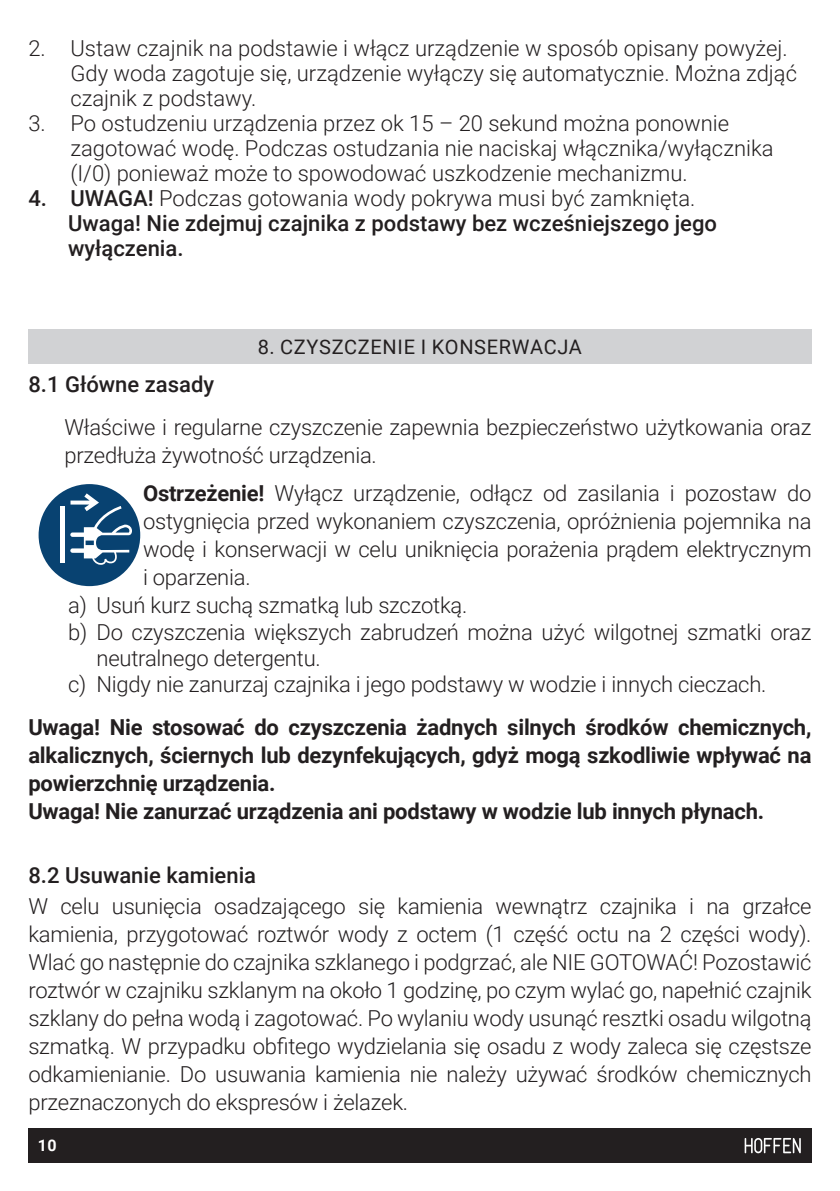
<style>
.page{position:relative;width:840px;height:1191px;background:#fff}
.page>*{position:absolute;margin:0;border:0;box-sizing:border-box;transform-origin:0 0}
.PUNKTOWANIE_-_KROPKI{font:300 22px/28px "Roboto";letter-spacing:-.01em;color:#231f20}
.PUNKTOWANIE_-_KROPKI-2{font:700 22px/28px "Roboto";letter-spacing:-.01em;color:#231f20;text-align:justify}
.LISTA_1{font:500 22px/25px "Roboto";color:#231f20}
.rozdział_1_1{font:500 22px "Roboto";color:#231f20}
.TYTULY_ROZDZIALOW{font:20px "Roboto";letter-spacing:.035em;color:#231f20}
.t1{font:700 16px "Roboto";color:#fff}
.s1{font-weight:500}
.s2{font-weight:700}
</style>
<div class="page">
<div style="left:28px;top:1128px;width:783px;height:34px;background:#231f20"></div>
<svg style="left:744px;top:1138px;width:56px;height:15px"></svg>
<div style="left:39px;top:484px;width:101px;height:102px;background:#084271;border-radius:50%"></div>
<hr style="left:60px;top:505px;width:4px;height:57px;background:#fff">
<svg style="left:70px;top:493px;width:62px;height:72px"></svg>
<div style="left:28px;top:330px;width:783px;height:34px;background:#d1d2d4"></div>
<p class="PUNKTOWANIE_-_KROPKI" style="left:70px;top:35px;width:727px;line-height:25px;text-indent:-42px">2. Ustaw czajnik na podstawie i włącz urządzenie w sposób opisany powyżej.<br>Gdy woda zagotuje się, urządzenie wyłączy się automatycznie. Można zdjąć czajnik z podstawy.</p>
<p class="PUNKTOWANIE_-_KROPKI" style="left:70px;top:110px;width:704px;line-height:25px;text-indent:-42px">3. Po ostudzeniu urządzenia przez ok 15 – 20 sekund można ponownie zagotować wodę. Podczas ostudzania nie naciskaj włącznika/wyłącznika (I/0) ponieważ może to spowodować uszkodzenie mechanizmu.</p>
<p class="PUNKTOWANIE_-_KROPKI" style="left:28px;top:184px;width:668px"><span class="s1">4. UWAGA!</span> Podczas gotowania wody pokrywa musi być zamknięta.</p>
<p class="LISTA_1" style="left:68px;top:210px;width:650px">Uwaga! Nie zdejmuj czajnika z podstawy bez wcześniejszego jego wyłączenia.</p>
<p class="TYTULY_ROZDZIALOW" style="left:258px;top:333px;width:325px">8. CZYSZCZENIE I KONSERWACJA</p>
<p class="rozdział_1_1" style="left:28px;top:368px;width:187px">8.1 Główne zasady</p>
<p class="PUNKTOWANIE_-_KROPKI" style="left:64px;top:412px;width:748px">Właściwe i regularne czyszczenie zapewnia bezpieczeństwo użytkowania oraz przedłuża żywotność urządzenia.</p>
<p class="PUNKTOWANIE_-_KROPKI" style="left:143px;top:479px;width:669px;text-align:justify"><span class="s2">Ostrzeżenie!</span> Wyłącz urządzenie, odłącz od zasilania i pozostaw do ostygnięcia przed wykonaniem czyszczenia, opróżnienia pojemnika na wodę i konserwacji w celu uniknięcia porażenia prądem elektrycznym i oparzenia.</p>
<p class="PUNKTOWANIE_-_KROPKI" style="left:68px;top:590px;width:400px">a) Usuń kurz suchą szmatką lub szczotką.</p>
<p class="PUNKTOWANIE_-_KROPKI" style="left:96px;top:618px;width:716px;line-height:26.4px;text-indent:-28px">b) Do czyszczenia większych zabrudzeń można użyć wilgotnej szmatki oraz neutralnego detergentu.</p>
<p class="PUNKTOWANIE_-_KROPKI" style="left:68px;top:670px;width:699px">c) Nigdy nie zanurzaj czajnika i jego podstawy w wodzie i innych cieczach.</p>
<p class="PUNKTOWANIE_-_KROPKI-2" style="left:28px;top:712px;width:784px">Uwaga! Nie stosować do czyszczenia żadnych silnych środków chemicznych, alkalicznych, ściernych lub dezynfekujących, gdyż mogą szkodliwie wpływać na powierzchnię urządzenia.</p>
<p class="PUNKTOWANIE_-_KROPKI-2" style="left:28px;top:796px;width:736px">Uwaga! Nie zanurzać urządzenia ani podstawy w wodzie lub innych płynach.</p>
<p class="rozdział_1_1" style="left:28px;top:859px;width:229px">8.2 Usuwanie kamienia</p>
<p class="PUNKTOWANIE_-_KROPKI" style="left:28px;top:891px;width:784px;text-align:justify">W celu usunięcia osadzającego się kamienia wewnątrz czajnika i na grzałce kamienia, przygotować roztwór wody z octem (1 część octu na 2 części wody).<br>Wlać go następnie do czajnika szklanego i podgrzać, ale NIE GOTOWAĆ! Pozostawić roztwór w czajniku szklanym na około 1 godzinę, po czym wylać go, napełnić czajnik szklany do pełna wodą i zagotować. Po wylaniu wody usunąć resztki osadu wilgotną szmatką. W przypadku obfitego wydzielania się osadu z wody zaleca się częstsze odkamienianie. Do usuwania kamienia nie należy używać środków chemicznych przeznaczonych do ekspresów i żelazek.</p>
<p class="t1" style="left:28px;top:1133px;width:30px"><sup>3</sup>10</p>
</div>
